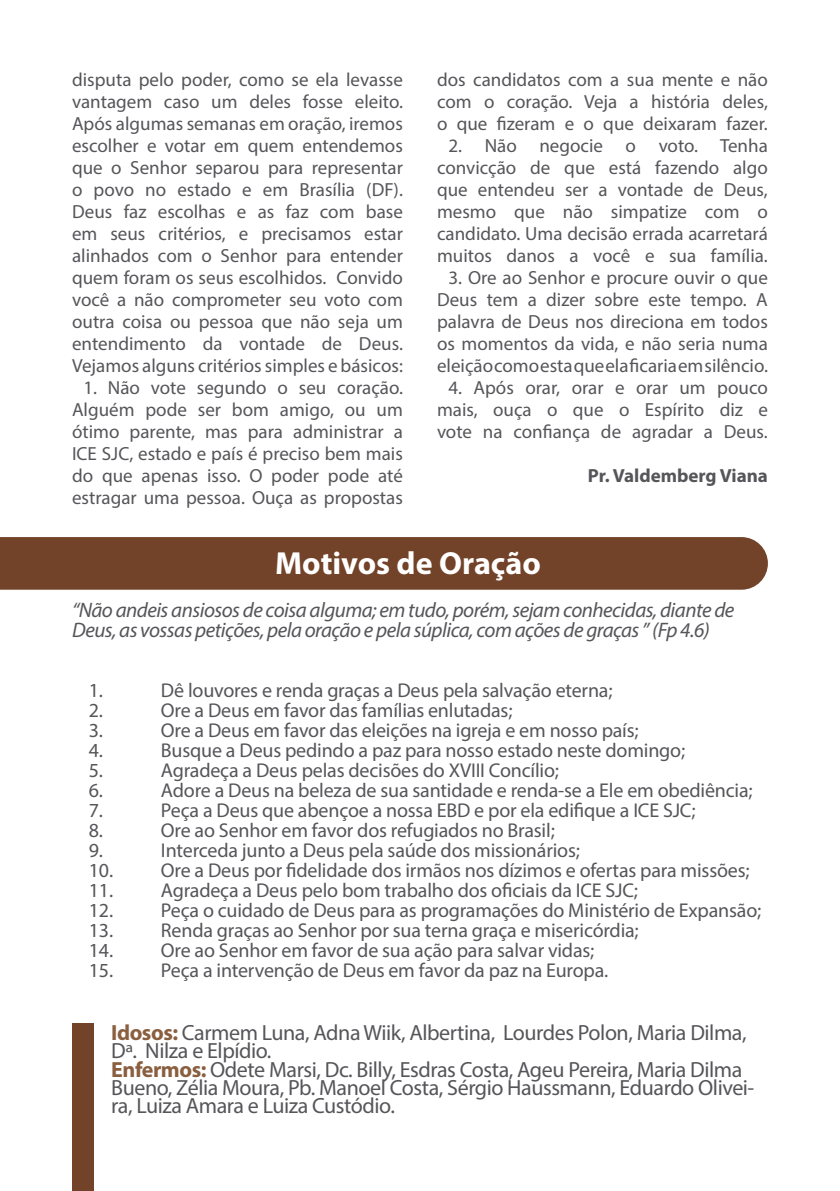
<style>
.page{position:relative;width:840px;height:1191px;background:#fff}
.page>*{position:absolute;margin:0;border:0;box-sizing:border-box;transform-origin:0 0}
.t1{font:700 32px "Myriad Pro";color:#fff}
.t2{font:22px/18px "Myriad Pro";letter-spacing:-.02em;color:#56565a}
.t3{font:italic 21px/20px "Myriad Pro";letter-spacing:-.025em;color:#56565a}
.t4{font:20px "Myriad Pro";letter-spacing:-.01em;color:#56565a}
.t5{font:19px/22px "Myriad Pro";color:#56565a;text-align:center}
.t6{font:700 19px "Myriad Pro";color:#56565a}
.s1{font-weight:700;color:#895f40}
</style>
<div class="page">
<div style="left:0;top:537px;width:767px;height:52px;background:#724329"></div>
<div style="left:72px;top:1024px;width:22px;height:167px;background:#724329"></div>
<p class="t5" style="left:72px;top:69px;width:332px;text-align:justify">disputa pelo poder, como se ela levasse vantagem caso um deles fosse eleito.<br>Após algumas semanas em oração, iremos escolher e votar em quem entendemos que o Senhor separou para representar o povo no estado e em Brasília (DF).<br>Deus faz escolhas e as faz com base em seus critérios, e precisamos estar alinhados com o Senhor para entender quem foram os seus escolhidos. Convido você a não comprometer seu voto com outra coisa ou pessoa que não seja um entendimento da vontade de Deus.<br>Vejamos alguns critérios simples e básicos:</p>
<p class="t5" style="left:72px;top:377px;width:332px">1. Não vote segundo o seu coração.<br>Alguém pode ser bom amigo, ou um ótimo parente, mas para administrar a ICE SJC, estado e país é preciso bem mais do que apenas isso. O poder pode até estragar uma pessoa. Ouça as propostas</p>
<p class="t5" style="left:437px;top:69px;width:332px;text-align:justify">dos candidatos com a sua mente e não com o coração. Veja a história deles, o que fizeram e o que deixaram fazer.</p>
<p class="t5" style="left:437px;top:135px;width:332px">2. Não negocie o voto. Tenha convicção de que está fazendo algo que entendeu ser a vontade de Deus, mesmo que não simpatize com o candidato. Uma decisão errada acarretará muitos danos a você e sua família.</p>
<p class="t5" style="left:437px;top:267px;width:332px">3. Ore ao Senhor e procure ouvir o que Deus tem a dizer sobre este tempo. A palavra de Deus nos direciona em todos os momentos da vida, e não seria numa eleição como esta que ela ficaria em silêncio.</p>
<p class="t5" style="left:437px;top:377px;width:332px">4. Após orar, orar e orar um pouco mais, ouça o que o Espírito diz e vote na confiança de agradar a Deus.</p>
<p class="t6" style="left:587px;top:463px;width:181px">Pr. Valdemberg Viana</p>
<p class="t1" style="left:275px;top:543px;width:267px">Motivos de Oração</p>
<p class="t3" style="left:72px;top:599px;width:663px">“Não andeis ansiosos de coisa alguma; em tudo, porém, sejam conhecidas, diante de<br>Deus, as vossas petições, pela oração e pela súplica, com ações de graças ” (Fp 4.6)</p>
<p class="t4" style="left:89px;top:677px;width:16px">1.</p>
<p class="t4" style="left:161px;top:677px;width:453px">Dê louvores e renda graças a Deus pela salvação eterna;</p>
<p class="t4" style="left:89px;top:697px;width:16px">2.</p>
<p class="t4" style="left:161px;top:697px;width:353px">Ore a Deus em favor das famílias enlutadas;</p>
<p class="t4" style="left:89px;top:717px;width:16px">3.</p>
<p class="t4" style="left:161px;top:717px;width:479px">Ore a Deus em favor das eleições na igreja e em nosso país;</p>
<p class="t4" style="left:89px;top:737px;width:16px">4.</p>
<p class="t4" style="left:161px;top:737px;width:525px">Busque a Deus pedindo a paz para nosso estado neste domingo;</p>
<p class="t4" style="left:89px;top:757px;width:16px">5.</p>
<p class="t4" style="left:161px;top:757px;width:399px">Agradeça a Deus pelas decisões do XVIII Concílio;</p>
<p class="t4" style="left:89px;top:777px;width:16px">6.</p>
<p class="t4" style="left:161px;top:777px;width:593px">Adore a Deus na beleza de sua santidade e renda-se a Ele em obediência;</p>
<p class="t4" style="left:89px;top:797px;width:16px">7.</p>
<p class="t4" style="left:161px;top:797px;width:535px">Peça a Deus que abençoe a nossa EBD e por ela edifique a ICE SJC;</p>
<p class="t4" style="left:89px;top:817px;width:16px">8.</p>
<p class="t4" style="left:161px;top:817px;width:395px">Ore ao Senhor em favor dos refugiados no Brasil;</p>
<p class="t4" style="left:89px;top:837px;width:16px">9.</p>
<p class="t4" style="left:161px;top:837px;width:420px">Interceda junto a Deus pela saúde dos missionários;</p>
<p class="t4" style="left:89px;top:857px;width:661px">10. Ore a Deus por fidelidade dos irmãos nos dízimos e ofertas para missões;</p>
<p class="t4" style="left:89px;top:877px;width:550px">11. Agradeça a Deus pelo bom trabalho dos oficiais da ICE SJC;</p>
<p class="t4" style="left:89px;top:897px;width:673px">12. Peça o cuidado de Deus para as programações do Ministério de Expansão;</p>
<p class="t4" style="left:89px;top:917px;width:551px">13. Renda graças ao Senhor por sua terna graça e misericórdia;</p>
<p class="t4" style="left:89px;top:937px;width:506px">14. Ore ao Senhor em favor de sua ação para salvar vidas;</p>
<p class="t4" style="left:89px;top:957px;width:520px">15. Peça a intervenção de Deus em favor da paz na Europa.</p>
<p class="t2" style="left:111px;top:1023px;width:636px"><span class="s1">Idosos:</span> Carmem Luna, Adna Wiik, Albertina, Lourdes Polon, Maria Dilma,<br>Dª. Nilza e Elpídio.</p>
<p class="t2" style="left:111px;top:1059px;width:644px"><span class="s1">Enfermos:</span> Odete Marsi, Dc. Billy, Esdras Costa, Ageu Pereira, Maria Dilma<br>Bueno, Zélia Moura, Pb. Manoel Costa, Sérgio Haussmann, Eduardo Olivei&shy;ra, Luiza Amara e Luiza Custódio.</p>
</div>
